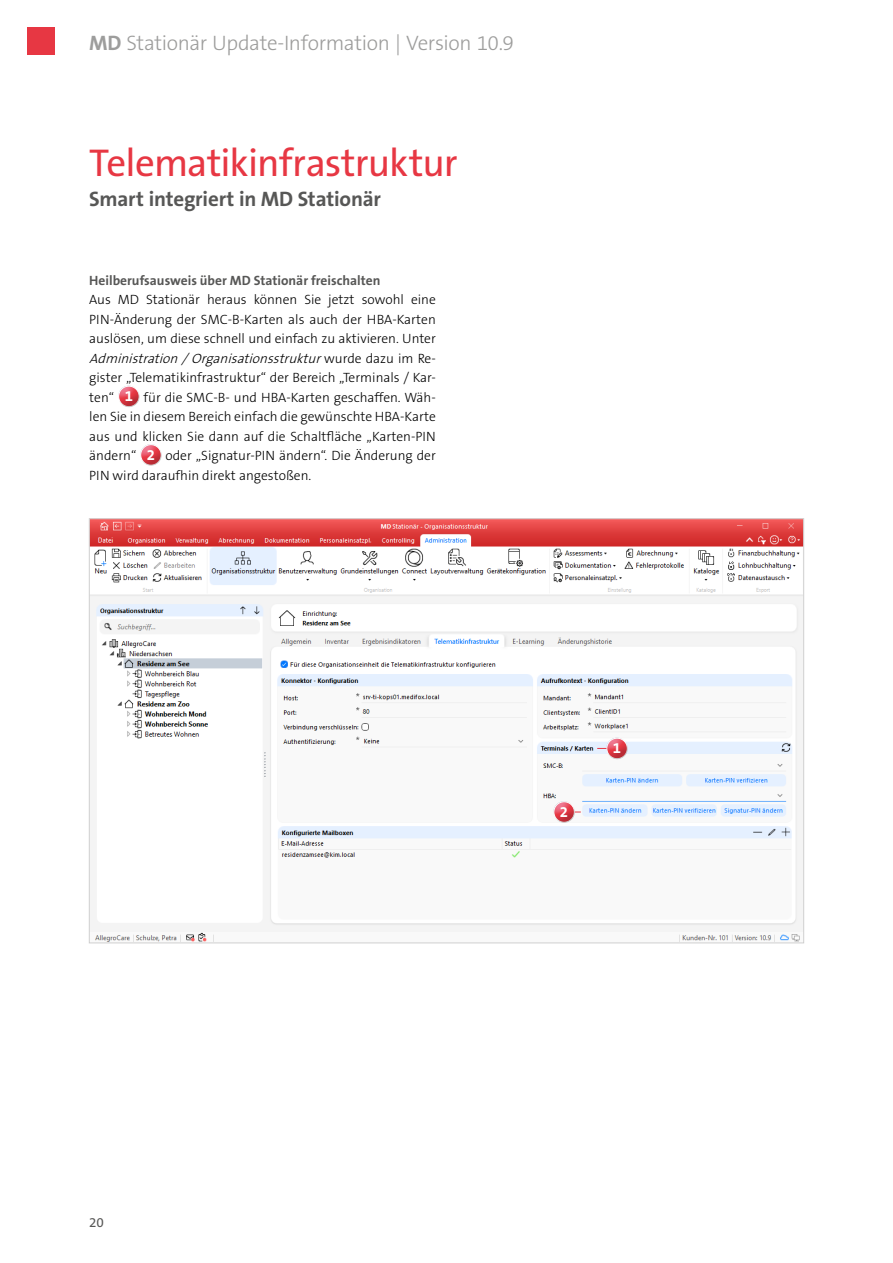
<style>
.page{position:relative;width:893px;height:1263px;background:#fff}
.page>*{position:absolute;margin:0;border:0;box-sizing:border-box;transform-origin:0 0}
.t1{font:39px "The Sans B5 Plain";letter-spacing:-.02em;color:#e73743}
.t2{font:300 21px "The Sans B3";letter-spacing:-.015em;color:#9d9d9c}
.t3{font:700 21px "The Sans B7";letter-spacing:-.01em;color:#575756}
.t4{font:700 15px "The Sans B7";color:#fff}
.t5{font:300 13.5px/19.5px "The Sans B3";color:#000;text-align:justify}
.t6{font:700 13.5px "The Sans B7";color:#575756}
.t7{font:13.5px "The Sans B5 Plain";color:#575756}
.s1{font-family:"The Sans B7";font-weight:700}
.s2{font-style:italic}
.s3{font-family:"The Sans B7";font-weight:700;font-size:15px;color:#fff}
</style>
<div class="page">
<div style="left:28px;top:28px;width:27px;height:27px;background:#e73743"></div>
<div style="left:111px;top:384px;width:39px;height:25px;background:#000;opacity:.2"></div>
<div style="left:133px;top:443px;width:39px;height:25px;background:#000;opacity:.2"></div>
<img style="left:91px;top:520px;width:711px;height:421px">
<div style="left:596px;top:729px;width:39px;height:32px;background:#7682a5;opacity:.75"></div>
<div style="left:599px;top:736px;width:39px;height:25px;background:#000;opacity:.2"></div>
<div style="left:543px;top:792px;width:39px;height:32px;background:#7682a5;opacity:.75"></div>
<div style="left:546px;top:800px;width:39px;height:25px;background:#000;opacity:.2"></div>
<h2 class="t2" style="left:89px;top:32px;width:426px"><span class="s1">MD</span> Stationär Update-Information | Version 10.9</h2>
<h1 class="t1" style="left:89px;top:142px;width:370px">Telematikinfrastruktur</h1>
<h2 class="t3" style="left:89px;top:188px;width:293px">Smart integriert in MD Stationär</h2>
<p class="t6" style="left:89px;top:273px;width:293px">Heilberufsausweis über MD Stationär freischalten</p>
<p class="t5" style="left:89px;top:291px;width:348px">Aus MD Stationär heraus können Sie jetzt sowohl eine PIN-Änderung der SMC-B-Karten als auch der HBA-Karten auslösen, um diese schnell und einfach zu aktivieren. Unter <span class="s2">Administration /Organisationsstruktur</span>w u r d e d a z u i m R e - gister „Telematikinfrastruktur“ der Bereich „Terminals / Kar&shy;ten“ <span class="s3">1</span> für die SMC-B- und HBA-Karten geschaffen. Wäh&shy;len Sie in diesem Bereich einfach die gewünschte HBA-Karte aus und klicken Sie dann auf die Schaltfläche „Karten-PIN ändern“ <span class="s3">2</span> oder „Signatur-PIN ändern“. Die Änderung der PIN wird daraufhin direkt angestoßen.</p>
<p class="t4" style="left:560px;top:804px;width:10px">2</p>
<p class="t4" style="left:613px;top:740px;width:10px">1</p>
<p class="t7" style="left:89px;top:1215px;width:16px">20</p>
</div>
